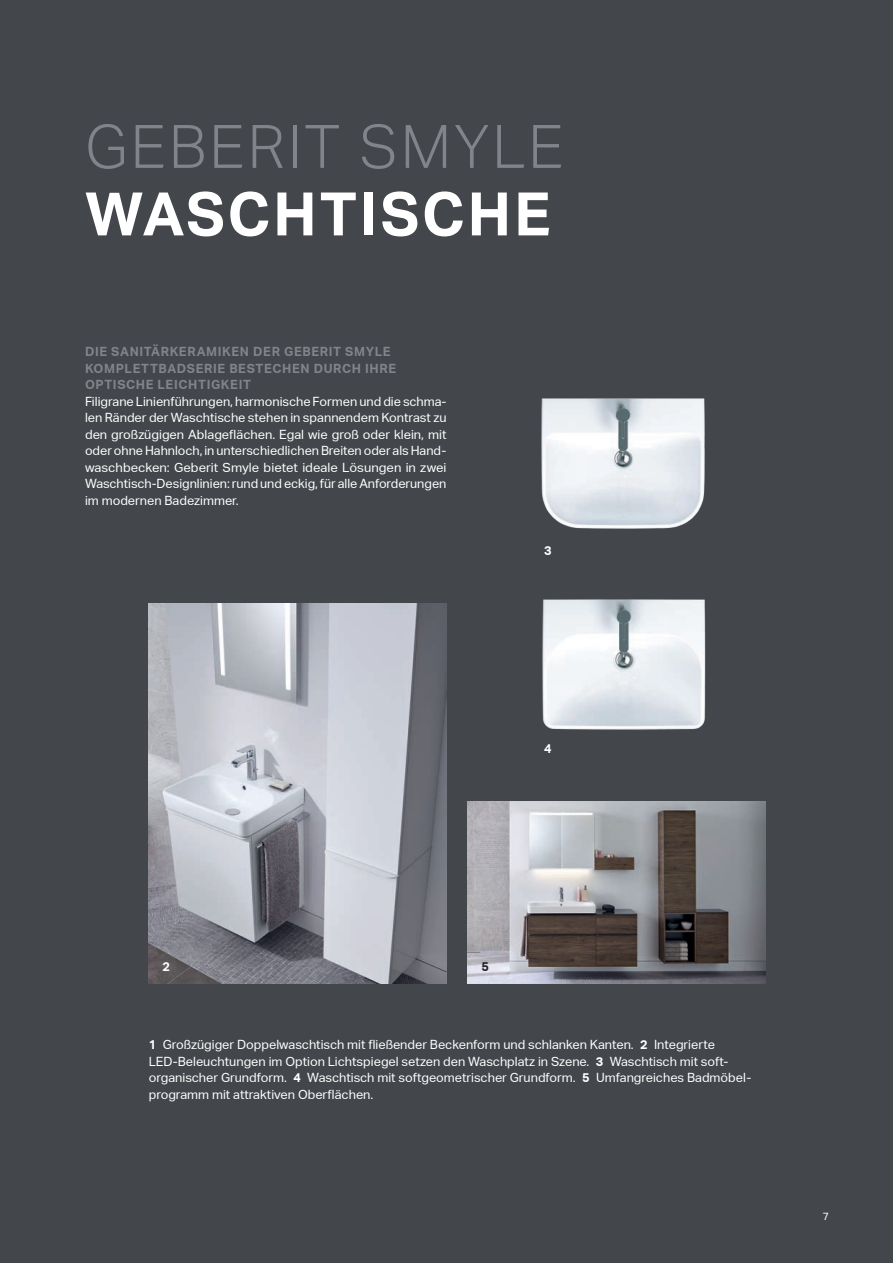
<style>
.page{position:relative;width:893px;height:1263px;background:#43464a}
.page>*{position:absolute;margin:0;border:0;box-sizing:border-box;transform-origin:0 0}
.Header_40_45_light_a{font:300 60px "Aktiv Grotesk Geberit";letter-spacing:.05em;color:#82848c}
.Header_40_45_bold_al{font:700 60px "Aktiv Grotesk Geberit";letter-spacing:.05em;color:#fff}
.Body_copy_8_5_11_reg{font:12.75px/16.5px "Aktiv Grotesk Geberit";color:#fff;text-align:justify}
.Body_header_8_5_11_b{font:700 12.75px/16.5px "Aktiv Grotesk Geberit";letter-spacing:.05em;color:#82848c}
.Bild-BU{font:700 12.75px "Aktiv Grotesk Geberit";color:#fff}
.Image_number_white{font:700 12.75px "Aktiv Grotesk Geberit";color:#fff}
.Image_number_white-2{font:700 12.75px "Aktiv Grotesk Geberit";color:#231f20}
.t1{font:10.5px "Aktiv Grotesk Geberit";color:#fff}
.s1{font-weight:700}
</style>
<div class="page">
<img style="left:149px;top:604px;width:297px;height:379px">
<img style="left:468px;top:802px;width:297px;height:181px">
<img style="left:541px;top:398px;width:164px;height:131px">
<img style="left:542px;top:599px;width:164px;height:131px">
<p class="Header_40_45_light_a" style="left:85px;top:112px;width:480px">GEBERIT SMYLE</p>
<p class="Header_40_45_bold_al" style="left:85px;top:180px;width:467px">WASCHTISCHE</p>
<p class="Body_header_8_5_11_b" style="left:85px;top:343px;width:313px">DIE SANITÄRKERAMIKEN DER GEBERIT SMYLE<br>KOMPLETTBADSERIE BESTECHEN DURCH IHRE<br>OPTISCHE LEICHTIGKEIT</p>
<p class="Body_copy_8_5_11_reg" style="left:85px;top:393px;width:363px">Filigrane Linienführungen, harmonische Formen und die schma&shy;len Ränder der Waschtische stehen in spannendem Kontrast zu den großzügigen Ablageflächen. Egal wie groß oder klein, mit oder ohne Hahnloch, in unterschiedlichen Breiten oder als Hand&shy;waschbecken: Geberit Smyle bietet ideale Lösungen in zwei Waschtisch-Designlinien: rund und eckig, für alle Anforderungen im modernen Badezimmer.</p>
<p class="Bild-BU" style="left:544px;top:543px;width:9px">3</p>
<p class="Bild-BU" style="left:544px;top:741px;width:9px">4</p>
<p class="Image_number_white" style="left:163px;top:959px;width:9px">2</p>
<p class="Image_number_white-2" style="left:481px;top:959px;width:9px">5</p>
<p class="Body_copy_8_5_11_reg" style="left:149px;top:1036px;width:604px;text-align:left"><span class="s1">1</span> Großzügiger Doppelwaschtisch mit fließender Beckenform und schlanken Kanten. <span class="s1">2</span> Integrierte LED-Beleuchtungen im Option Lichtspiegel setzen den Waschplatz in Szene. <span class="s1">3</span> Waschtisch mit soft&shy;organischer Grundform. <span class="s1">4</span> Waschtisch mit softgeometrischer Grundform. <span class="s1">5</span> Umfangreiches Badmöbel&shy;programm mit attraktiven Oberflächen.</p>
<p class="t1" style="left:823px;top:1211px;width:8px">7</p>
</div>
